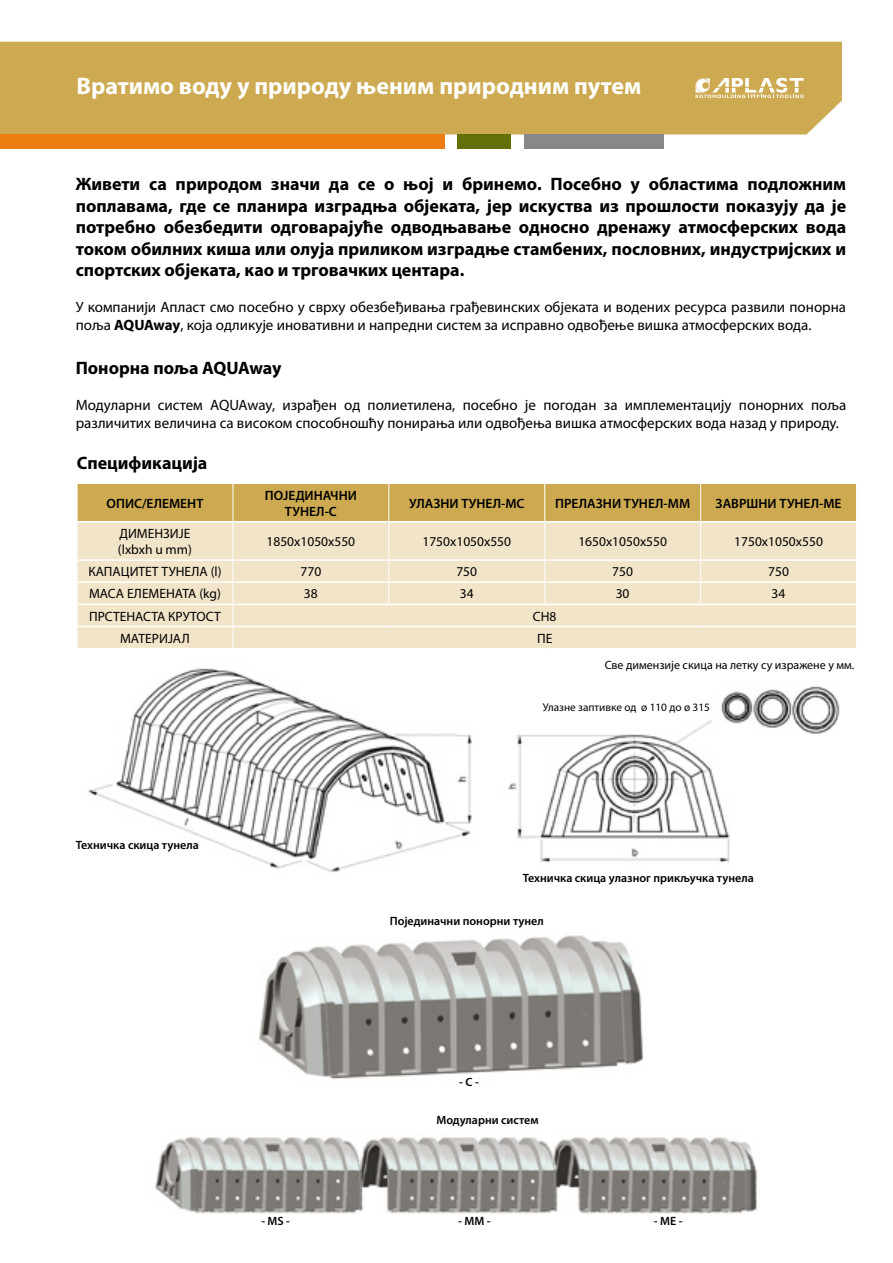
<style>
.page{position:relative;width:893px;height:1263px;background:#fff}
.page>*{position:absolute;margin:0;border:0;box-sizing:border-box;transform-origin:0 0}
.t1{font:700 24px "Myriad Pro";color:#fff}
.t2{font:700 18px/21.6px "Myriad Pro";color:#000;text-align:justify}
.t3{font:15px/18px "Myriad Pro";color:#000}
.t4{font:13.5px/16.2px "Myriad Pro";color:#000}
.t5{font:600 13.5px/16.2px "Myriad Pro";color:#000;text-align:center}
.t6{font:600 12px "Myriad Pro";color:#000}
.t7{font:12px "Myriad Pro";color:#000}
.t8{font:11.25px "Myriad Pro";color:#000}
.s1{font-weight:700}
</style>
<div class="page">
<img style="left:88px;top:668px;width:752px;height:204px">
<div style="left:0;top:42px;width:842px;height:93px;background:#cdaa51"></div>
<div style="left:0;top:135px;width:444px;height:14px;background:#ee7d11"></div>
<div style="left:524px;top:135px;width:140px;height:14px;background:#87888a"></div>
<div style="left:458px;top:135px;width:53px;height:14px;background:#636f07"></div>
<img style="left:154px;top:1137px;width:603px;height:77px">
<img style="left:259px;top:935px;width:385px;height:144px">
<svg style="left:695px;top:78px;width:109px;height:20px"></svg>
<div style="left:78px;top:484px;width:778px;height:37px;background:#cdaa51"></div>
<div style="left:78px;top:522px;width:778px;height:126px;background:#f1e4c9"></div>
<hr style="left:233px;top:484px;width:1px;height:37px;background:#fff">
<hr style="left:388px;top:484px;width:1px;height:37px;background:#fff">
<hr style="left:544px;top:484px;width:1px;height:37px;background:#fff">
<hr style="left:700px;top:484px;width:1px;height:37px;background:#fff">
<hr style="left:233px;top:522px;width:1px;height:37px;background:#fff">
<hr style="left:388px;top:522px;width:1px;height:37px;background:#fff">
<hr style="left:544px;top:522px;width:1px;height:37px;background:#fff">
<hr style="left:700px;top:522px;width:1px;height:37px;background:#fff">
<svg style="left:388px;top:561px;width:1px;height:43px"></svg>
<svg style="left:544px;top:561px;width:1px;height:43px"></svg>
<svg style="left:700px;top:561px;width:1px;height:43px"></svg>
<svg style="left:77px;top:561px;width:1px;height:87px"></svg>
<svg style="left:233px;top:561px;width:1px;height:87px"></svg>
<hr style="left:77px;top:559px;width:156px;height:2px;background:#fff">
<hr style="left:233px;top:559px;width:156px;height:2px;background:#fff">
<hr style="left:389px;top:559px;width:156px;height:2px;background:#fff">
<hr style="left:545px;top:559px;width:156px;height:2px;background:#fff">
<hr style="left:701px;top:559px;width:155px;height:2px;background:#fff">
<hr style="left:77px;top:581px;width:156px;height:2px;background:#fff">
<hr style="left:233px;top:581px;width:156px;height:2px;background:#fff">
<hr style="left:389px;top:581px;width:156px;height:2px;background:#fff">
<hr style="left:545px;top:581px;width:156px;height:2px;background:#fff">
<hr style="left:701px;top:581px;width:155px;height:2px;background:#fff">
<hr style="left:77px;top:604px;width:156px;height:1px;background:#fff">
<hr style="left:233px;top:604px;width:156px;height:1px;background:#fff">
<hr style="left:389px;top:604px;width:156px;height:1px;background:#fff">
<hr style="left:545px;top:604px;width:156px;height:1px;background:#fff">
<hr style="left:701px;top:604px;width:155px;height:1px;background:#fff">
<hr style="left:77px;top:626px;width:156px;height:1px;background:#fff">
<hr style="left:233px;top:626px;width:156px;height:1px;background:#fff">
<hr style="left:389px;top:626px;width:156px;height:1px;background:#fff">
<hr style="left:545px;top:626px;width:156px;height:1px;background:#fff">
<hr style="left:701px;top:626px;width:155px;height:1px;background:#fff">
<h1 class="t1" style="left:77px;top:71px;width:566px">Вратимо воду у природу њеним природним путем</h1>
<p class="t2" style="left:76px;top:173px;width:772px">Живети са природом значи да се о њој и бринемо. Посебно у областима подложним поплавама, где се планира изградња објеката, јер искуства из прошлости показују да је потребно обезбедити одговарајуће одводњавање односно дренажу атмосферских вода током обилних киша или олуја приликом изградње стамбених, пословних, индустријских и спортских објеката, као и трговачких центара.</p>
<p class="t3" style="left:76px;top:298px;width:772px">У компанији Апласт смо посебно у сврху обезбеђивања грађевинских објеката и водених ресурса развили понорна поља <span class="s1">AQUAway</span>, која одликује иновативни и напредни систем за исправно одвођење вишка атмосферских вода.</p>
<p class="t2" style="left:76px;top:356px;width:207px">Понорна поља AQUAway</p>
<p class="t3" style="left:76px;top:395px;width:772px">Модуларни систем AQUAway, израђен од полиетилена, посебно је погодан за имплементацију понорних поља различитих величина са високом способношћу понирања или одвођења вишка атмосферских вода назад у природу.</p>
<p class="t2" style="left:77px;top:451px;width:132px">Спецификација</p>
<p class="t5" style="left:107px;top:495px;width:98px">ОПИС/ЕЛЕМЕНТ</p>
<p class="t5" style="left:265px;top:487px;width:93px">ПОЈЕДИНАЧНИ<br>ТУНЕЛ-С</p>
<p class="t5" style="left:409px;top:495px;width:117px">УЛАЗНИ ТУНЕЛ-MС</p>
<p class="t5" style="left:555px;top:495px;width:137px">ПРЕЛАЗНИ ТУНЕЛ-MM</p>
<p class="t5" style="left:716px;top:495px;width:127px">ЗАВРШНИ ТУНЕЛ-ME</p>
<p class="t4" style="left:118px;top:525px;width:76px">ДИМЕНЗИЈЕ (lxbxh u mm)</p>
<p class="t4" style="left:267px;top:533px;width:90px">1850x1050x550</p>
<p class="t4" style="left:422px;top:533px;width:90px">1750x1050x550</p>
<p class="t4" style="left:578px;top:533px;width:90px">1650x1050x550</p>
<p class="t4" style="left:734px;top:533px;width:90px">1750x1050x550</p>
<p class="t4" style="left:88px;top:563px;width:135px">КАПАЦИТЕТ ТУНЕЛА (l)</p>
<p class="t4" style="left:300px;top:563px;width:22px">770</p>
<p class="t4" style="left:456px;top:563px;width:22px">750</p>
<p class="t4" style="left:612px;top:563px;width:22px">750</p>
<p class="t4" style="left:768px;top:563px;width:22px">750</p>
<p class="t4" style="left:89px;top:585px;width:133px">MAСА ЕЛЕМЕНАТА (kg)</p>
<p class="t4" style="left:304px;top:585px;width:15px">38</p>
<p class="t4" style="left:460px;top:585px;width:15px">34</p>
<p class="t4" style="left:616px;top:585px;width:15px">30</p>
<p class="t4" style="left:772px;top:585px;width:15px">34</p>
<p class="t4" style="left:89px;top:608px;width:133px">ПРСТЕНАСТА КРУТОСТ</p>
<p class="t4" style="left:533px;top:608px;width:25px">СН8</p>
<p class="t4" style="left:120px;top:630px;width:71px">МАТЕРИЈАЛ</p>
<p class="t4" style="left:537px;top:630px;width:17px">ПЕ</p>
<p class="t7" style="left:605px;top:657px;width:251px">Све димензије скица на летку су изражене у мм.</p>
<p class="t6" style="left:76px;top:838px;width:124px">Техничка скица тунела</p>
<p class="t8" style="left:543px;top:700px;width:169px">Улазне заптивке од ø 110 дo ø 315</p>
<p class="t6" style="left:523px;top:871px;width:232px">Техничка скица улазног прикључка тунела</p>
<p class="t6" style="left:390px;top:913px;width:156px">Појединачни понорни тунел</p>
<p class="t6" style="left:459px;top:1075px;width:21px">- C -</p>
<p class="t6" style="left:436px;top:1112px;width:104px">Модуларни систем</p>
<p class="t6" style="left:261px;top:1213px;width:30px">- MS -</p>
<p class="t6" style="left:458px;top:1213px;width:34px">- MM -</p>
<p class="t6" style="left:654px;top:1213px;width:30px">- ME -</p>
</div>
